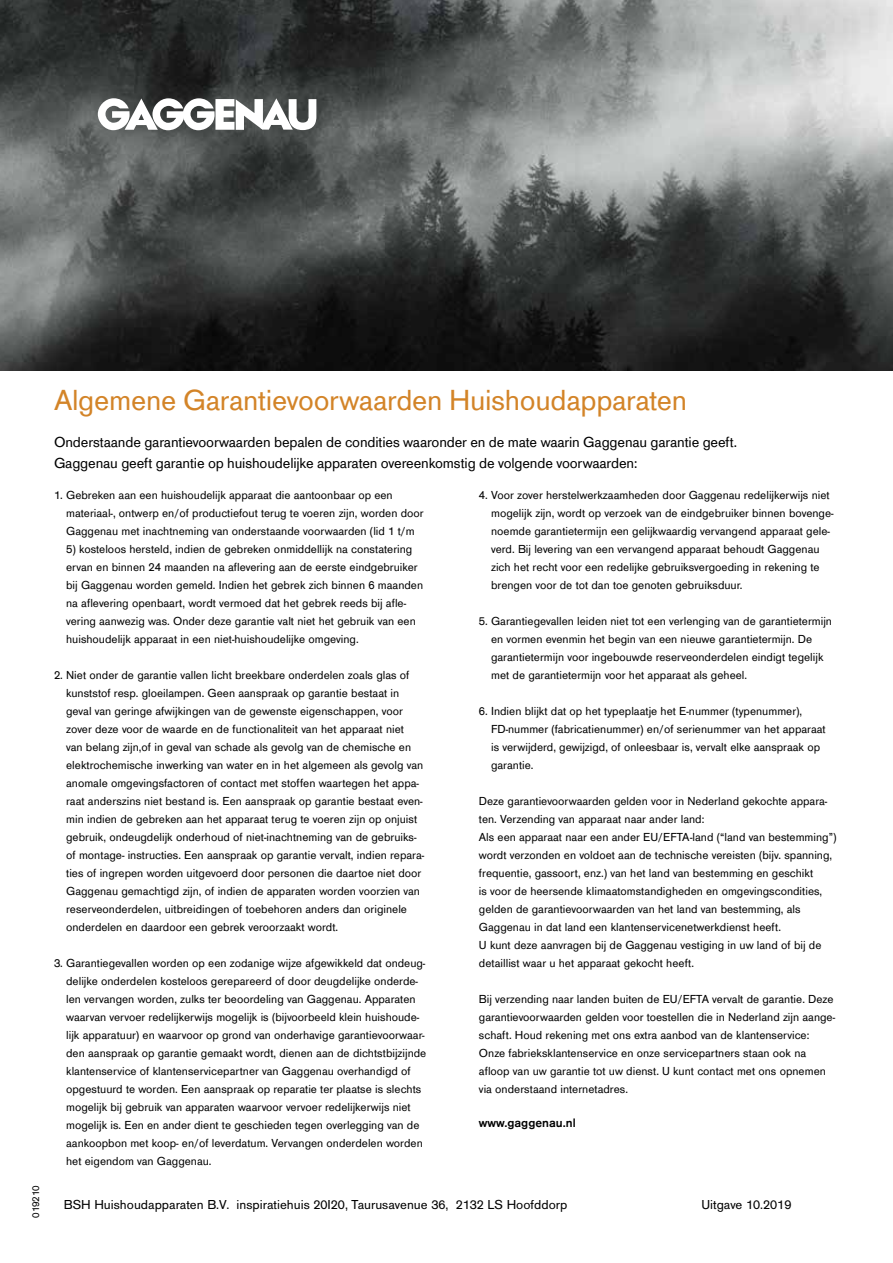
<style>
.page{position:relative;width:893px;height:1263px;background:#fff}
.page>*{position:absolute;margin:0;border:0;box-sizing:border-box;transform-origin:0 0}
.t1{font:30px "Gaggenau";letter-spacing:-.01em;color:#d38428}
.t2{font:15px/21px "Gaggenau";letter-spacing:-.01em;color:#000}
.t3{font:13.5px "Gaggenau 08 Regular";color:#000}
.t4{font:12px/18px "Gaggenau";color:#000}
.t5{font:12px "Gaggenau 08 Bold";color:#000}
.t6{font:10.5px "Gaggenau 08 Regular";color:#000}
</style>
<div class="page">
<img style="left:0;top:0;width:893px;height:370px">
<svg style="left:98px;top:98px;width:218px;height:32px"></svg>
<p class="t6" style="left:30px;top:1218px;width:34px;rotate:-90deg">019210</p>
<h1 class="t1" style="left:54px;top:383px;width:635px">Algemene Garantievoorwaarden Huishoudapparaten</h1>
<p class="t2" style="left:54px;top:432px;width:685px">Onderstaande garantievoorwaarden bepalen de condities waaronder en de mate waarin Gaggenau garantie geeft.<br>Gaggenau geeft garantie op huishoudelijke apparaten overeenkomstig de volgende voorwaarden:</p>
<p class="t4" style="left:491px;top:486px;width:344px;text-indent:-12px">4. Voor zover herstelwerkzaamheden door Gaggenau redelijkerwijs niet mogelijk zijn, wordt op verzoek van de eindgebruiker binnen bovenge&shy;noemde garantietermijn een gelijkwaardig vervangend apparaat gele&shy;verd. Bij levering van een vervangend apparaat behoudt Gaggenau zich het recht voor een redelijke gebruiksvergoeding in rekening te brengen voor de tot dan toe genoten gebruiksduur.</p>
<p class="t4" style="left:491px;top:612px;width:342px;text-indent:-12px">5. Garantiegevallen leiden niet tot een verlenging van de garantietermijn en vormen evenmin het begin van een nieuwe garantietermijn. De garantietermijn voor ingebouwde reserveonderdelen eindigt tegelijk met de garantietermijn voor het apparaat als geheel.</p>
<p class="t4" style="left:491px;top:702px;width:336px;text-indent:-12px">6. Indien blijkt dat op het typeplaatje het E-nummer (typenummer), FD-nummer (fabricatienummer) en/of serienummer van het apparaat is verwijderd, gewijzigd, of onleesbaar is, vervalt elke aanspraak op garantie.</p>
<p class="t4" style="left:479px;top:792px;width:359px">Deze garantievoorwaarden gelden voor in Nederland gekochte appara&shy;ten. Verzending van apparaat naar ander land:<br>Als een apparaat naar een ander EU/EFTA-land (“land van bestemming”) wordt verzonden en voldoet aan de technische vereisten (bijv. spanning, frequentie, gassoort, enz.) van het land van bestemming en geschikt<br>is voor de heersende klimaatomstandigheden en omgevingscondities, gelden de garantievoorwaarden van het land van bestemming, als Gaggenau in dat land een klantenservicenetwerkdienst heeft.<br>U kunt deze aanvragen bij de Gaggenau vestiging in uw land of bij de detaillist waar u het apparaat gekocht heeft.</p>
<p class="t4" style="left:479px;top:990px;width:358px">Bij verzending naar landen buiten de EU/EFTA vervalt de garantie. Deze garantievoorwaarden gelden voor toestellen die in Nederland zijn aange&shy;schaft. Houd rekening met ons extra aanbod van de klantenservice:<br>Onze fabrieksklantenservice en onze servicepartners staan ook na afloop van uw garantie tot uw dienst. U kunt contact met ons opnemen via onderstaand internetadres.</p>
<p class="t5" style="left:479px;top:1115px;width:98px">www.gaggenau.nl</p>
<p class="t4" style="left:66px;top:486px;width:359px;text-indent:-12px">1. Gebreken aan een huishoudelijk apparaat die aantoonbaar op een materiaal-, ontwerp en/of productiefout terug te voeren zijn, worden door<br>Gaggenau met inachtneming van onderstaande voorwaarden (lid 1 t/m</p>
<p class="t4" style="left:66px;top:540px;width:358px">5) kosteloos hersteld, indien de gebreken onmiddellijk na constatering ervan en binnen 24 maanden na aflevering aan de eerste eindgebruiker bij Gaggenau worden gemeld. Indien het gebrek zich binnen 6 maanden na aflevering openbaart, wordt vermoed dat het gebrek reeds bij afle&shy;vering aanwezig was. Onder deze garantie valt niet het gebruik van een huishoudelijk apparaat in een niet-huishoudelijke omgeving.</p>
<p class="t4" style="left:66px;top:666px;width:360px;text-indent:-12px">2. Niet onder de garantie vallen licht breekbare onderdelen zoals glas of kunststof resp. gloeilampen. Geen aanspraak op garantie bestaat in geval van geringe afwijkingen van de gewenste eigenschappen, voor zover deze voor de waarde en de functionaliteit van het apparaat niet<br>van belang zijn,of in geval van schade als gevolg van de chemische en elektrochemische inwerking van water en in het algemeen als gevolg van anomale omgevingsfactoren of contact met stoffen waartegen het appa&shy;raat anderszins niet bestand is. Een aanspraak op garantie bestaat even&shy;min indien de gebreken aan het apparaat terug te voeren zijn op onjuist gebruik, ondeugdelijk onderhoud of niet-inachtneming van de gebruiks&shy;of montage- instructies. Een aanspraak op garantie vervalt, indien repara&shy;ties of ingrepen worden uitgevoerd door personen die daartoe niet door Gaggenau gemachtigd zijn, of indien de apparaten worden voorzien van reserveonderdelen, uitbreidingen of toebehoren anders dan originele onderdelen en daardoor een gebrek veroorzaakt wordt.</p>
<p class="t4" style="left:66px;top:954px;width:362px;text-indent:-12px">3. Garantiegevallen worden op een zodanige wijze afgewikkeld dat ondeug&shy;delijke onderdelen kosteloos gerepareerd of door deugdelijke onderde&shy;len vervangen worden, zulks ter beoordeling van Gaggenau. Apparaten waarvan vervoer redelijkerwijs mogelijk is (bijvoorbeeld klein huishoude&shy;lijk apparatuur) en waarvoor op grond van onderhavige garantievoorwaar&shy;den aanspraak op garantie gemaakt wordt, dienen aan de dichtstbijzijnde klantenservice of klantenservicepartner van Gaggenau overhandigd of opgestuurd te worden. Een aanspraak op reparatie ter plaatse is slechts mogelijk bij gebruik van apparaten waarvoor vervoer redelijkerwijs niet mogelijk is. Een en ander dient te geschieden tegen overlegging van de aankoopbon met koop- en/of leverdatum. Vervangen onderdelen worden het eigendom van Gaggenau.</p>
<p class="t3" style="left:64px;top:1197px;width:505px">BSH Huishoudapparaten B.V. inspiratiehuis 20I20, Taurusavenue 36, 2132 LS Hoofddorp</p>
<p class="t3" style="left:701px;top:1197px;width:92px">Uitgave 10.2019</p>
</div>
